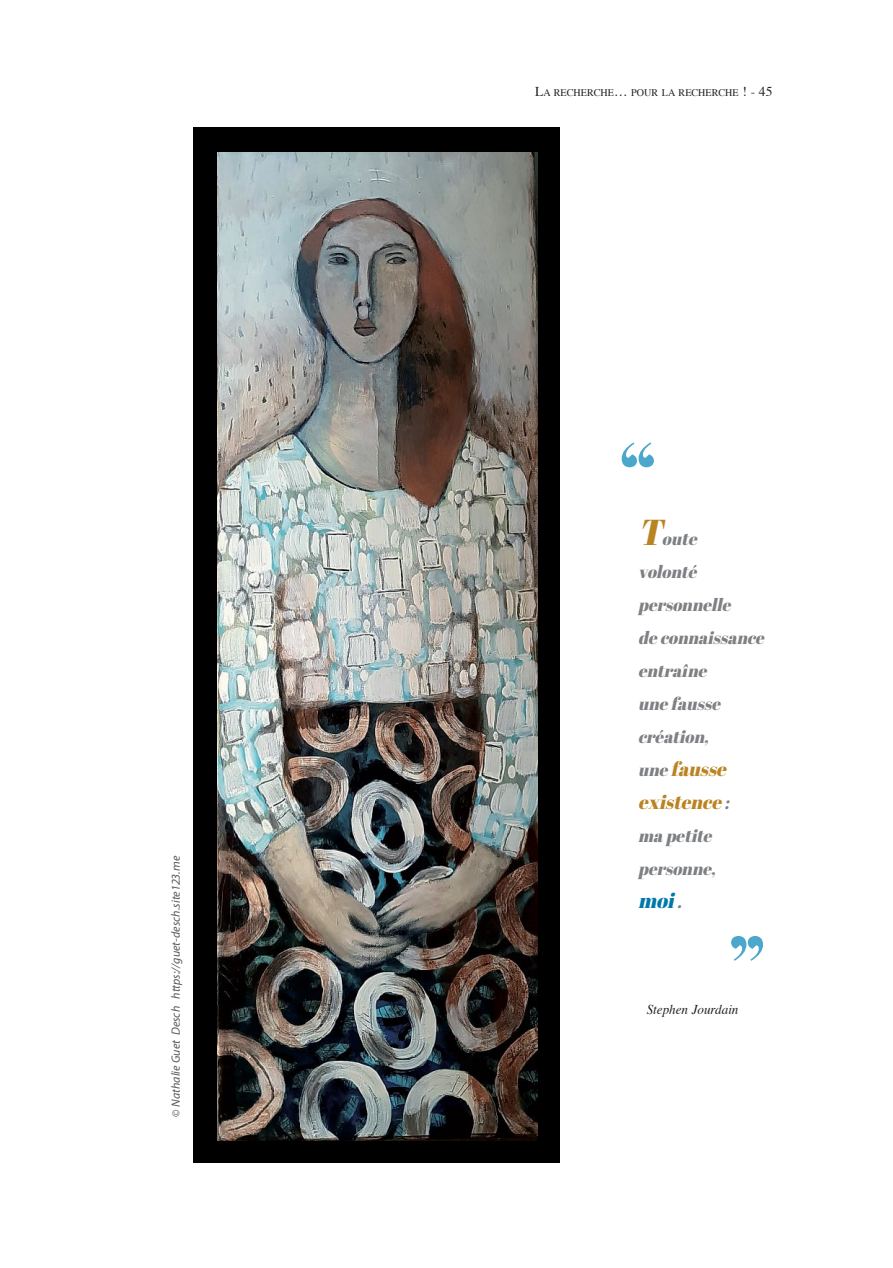
<style>
.page{position:relative;width:893px;height:1268px;background:#fff}
.page>*{position:absolute;margin:0;border:0;box-sizing:border-box;transform-origin:0 0}
.t1{font:90px "Abril Fatface";color:#4ba8cc}
.t2{font:italic 21px "Abril Fatface";color:#0078aa}
.t3{font:italic 19.5px/33px "Abril Fatface";color:#ba8422}
.t4{font:italic 17.4px/33px "Abril Fatface";color:#7e8083}
.t5{font:italic 13.5px "Times";color:#231f20}
.t6{font:italic 12px "Myriad Pro";color:#57585a}
.t7{font:10.2px "Times";color:#231f20}
.s1{font-style:normal;font-size:11.25px}
.s2{font-size:13.5px}
.s3{font-size:36px;color:#ba8422}
.s4{font-size:17.4px;color:#7e8083}
</style>
<div class="page">
<div style="left:193px;top:127px;width:367px;height:1034px;background:#000"></div>
<img style="left:217px;top:153px;width:321px;height:987px">
<p class="t6" style="left:169px;top:1116px;width:262px;rotate:-90deg"><span class="s1">©</span> Nathalie Guet Desch https://guet-desch.site123.me</p>
<p class="t7" style="left:535px;top:88px;width:239px"><span class="s2">L</span>A RECHERCHE<span class="s2">…</span> POUR LA RECHERCHE <span class="s2">! - 45</span></p>
<h1 class="t1" style="left:618px;top:415px;width:42px">“</h1>
<p class="t4" style="left:638px;top:521px;width:132px"><span class="s3">T</span>oute volonté personnelle<br>de connaissance entraîne<br>une fausse création,</p>
<p class="t3" style="left:638px;top:751px;width:97px"><span class="s4">une</span> fausse existence <span class="s4">:</span></p>
<p class="t4" style="left:638px;top:818px;width:84px">ma petite personne,</p>
<p class="t2" style="left:638px;top:885px;width:50px">moi <span class="s4">.</span></p>
<h1 class="t1" style="left:727px;top:906px;width:42px">”</h1>
<p class="t5" style="left:647px;top:1004px;width:93px">Stephen Jourdain</p>
</div>
